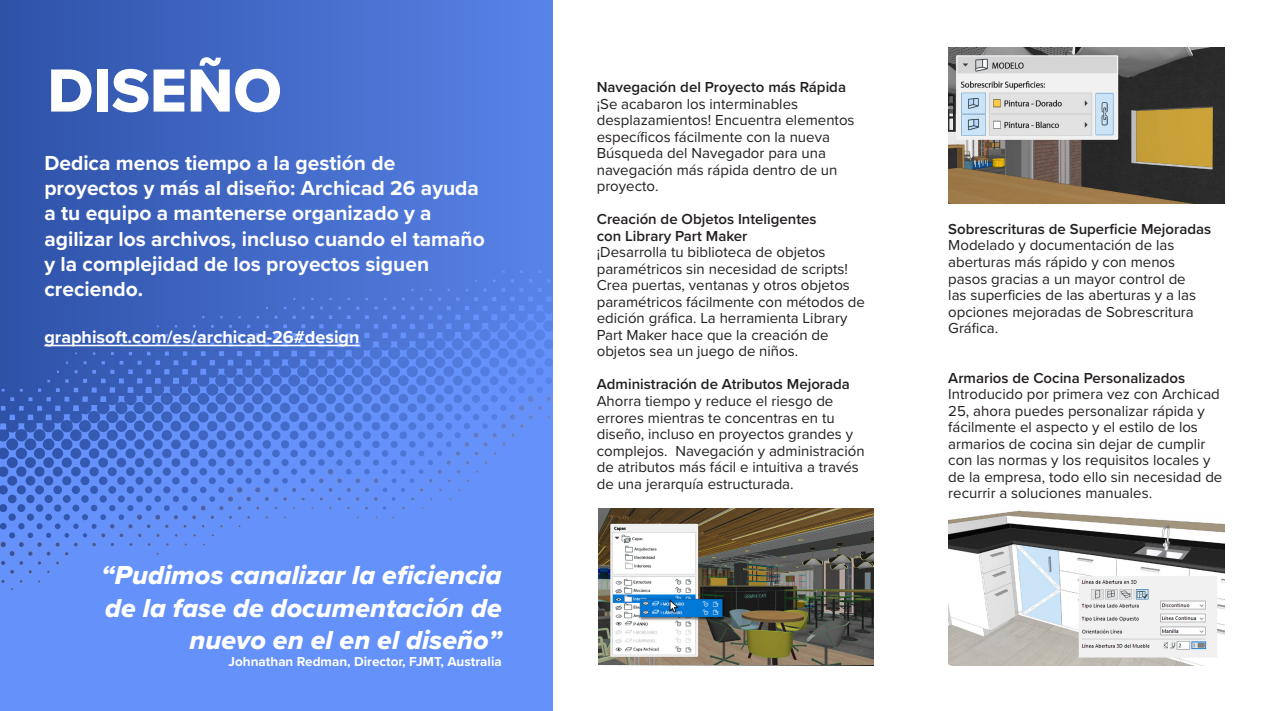
<style>
.page{position:relative;width:1263px;height:711px;background:#fff}
.page>*{position:absolute;margin:0;border:0;box-sizing:border-box;transform-origin:0 0}
.t1{font:63px "Proxima Nova Extrabld";color:#fff}
.t2{font:27px/32.4px "Proxima Nova Extrabld It";color:#fff;text-align:right}
.t3{font:700 21px/25.2px "Proxima Nova";color:#fff}
.t4{font:700 18px "Proxima Nova";color:#fff}
.t5{font:15px/16.5px "Proxima Nova";color:#231f20}
.t6{font:600 15px/16.5px "Proxima Nova";color:#231f20}
.t7{font:700 13.5px "Proxima Nova";color:#fff}
</style>
<div class="page">
<svg style="left:0;top:0;width:553px;height:710px;background:#5a85eb"></svg>
<svg style="left:0;top:0;width:335px;height:313px;background:#3b60ba"></svg>
<svg style="left:1px;top:579px;width:4px;height:3px"></svg>
<svg style="left:0;top:313px;width:553px;height:260px;background:#557fe3"></svg>
<hr style="left:44px;top:344px;width:315px;height:2px;background:#fff">
<img style="left:948px;top:47px;width:277px;height:156px">
<img style="left:948px;top:510px;width:277px;height:155px">
<img style="left:598px;top:508px;width:275px;height:155px">
<h1 class="t1" style="left:47px;top:43px;width:236px">DISEÑO</h1>
<h3 class="t3" style="left:44px;top:150px;width:442px">Dedica menos tiempo a la gestión de proyectos y más al diseño: Archicad 26 ayuda a tu equipo a mantenerse organizado y a agilizar los archivos, incluso cuando el tamaño y la complejidad de los proyectos siguen creciendo.</h3>
<p class="t4" style="left:44px;top:323px;width:317px">graphisoft.com/es/archicad-26#design</p>
<h2 class="t2" style="left:101px;top:558px;width:402px">“Pudimos canalizar la eficiencia de la fase de documentación de nuevo en el en el diseño”</h2>
<p class="t7" style="left:229px;top:650px;width:275px">Johnathan Redman, Director, FJMT, Australia</p>
<p class="t6" style="left:597px;top:78px;width:251px">Navegación del Proyecto más Rápida</p>
<p class="t5" style="left:597px;top:95px;width:259px">¡Se acabaron los interminables desplazamientos! Encuentra elementos específicos fácilmente con la nueva<br>Búsqueda del Navegador para una navegación más rápida dentro de un proyecto.</p>
<p class="t6" style="left:597px;top:210px;width:221px">Creación de Objetos Inteligentes con Library Part Maker</p>
<p class="t5" style="left:597px;top:243px;width:270px">¡Desarrolla tu biblioteca de objetos paramétricos sin necesidad de scripts!<br>Crea puertas, ventanas y otros objetos paramétricos fácilmente con métodos de edición gráfica. La herramienta Library Part Maker hace que la creación de objetos sea un juego de niños.</p>
<p class="t6" style="left:597px;top:375px;width:255px">Administración de Atributos Mejorada</p>
<p class="t5" style="left:597px;top:392px;width:269px">Ahorra tiempo y reduce el riesgo de errores mientras te concentras en tu diseño, incluso en proyectos grandes y complejos. Navegación y administración de atributos más fácil e intuitiva a través de una jerarquía estructurada.</p>
<p class="t6" style="left:948px;top:220px;width:264px">Sobrescrituras de Superficie Mejoradas</p>
<p class="t5" style="left:948px;top:236px;width:249px">Modelado y documentación de las aberturas más rápido y con menos pasos gracias a un mayor control de las superficies de las aberturas y a las opciones mejoradas de Sobrescritura<br>Gráfica.</p>
<p class="t6" style="left:948px;top:368px;width:238px">Armarios de Cocina Personalizados</p>
<p class="t5" style="left:948px;top:385px;width:276px">Introducido por primera vez con Archicad 25, ahora puedes personalizar rápida y fácilmente el aspecto y el estilo de los armarios de cocina sin dejar de cumplir con las normas y los requisitos locales y de la empresa, todo ello sin necesidad de recurrir a soluciones manuales.</p>
</div>
